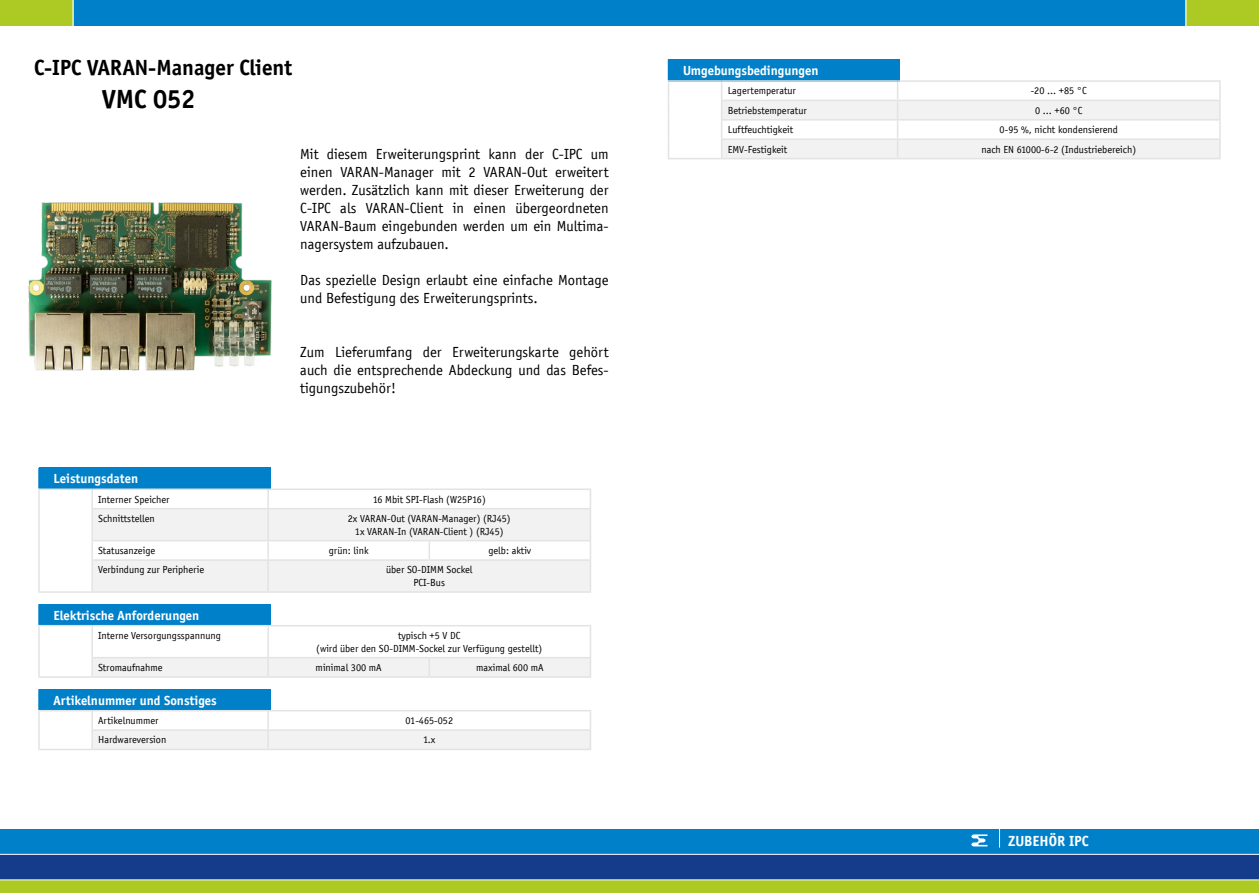
<style>
.page{position:relative;width:1259px;height:893px;background:#fff}
.page>*{position:absolute;margin:0;border:0;box-sizing:border-box;transform-origin:0 0}
.t1{font:700 27px "Officina Sans EF";color:#000}
.t2{font:700 22.5px "Officina Sans EF";color:#000}
.t3{font:15px/18px "Officina Sans EF";color:#000;text-align:justify}
.t4{font:700 15px "Officina Sans EF";color:#fff}
.t5{font:700 13.5px "Officina Sans EF";color:#fff}
.t6{font:10.5px/12.6px "Officina Sans EF";color:#000;text-align:center}
</style>
<div class="page">
<div style="left:0;top:0;width:1259px;height:26px;background:#0080c9"></div>
<div style="left:1185px;top:0;width:74px;height:26px;background:#adca24"></div>
<svg style="left:1185px;top:0;width:1px;height:26px"></svg>
<div style="left:0;top:0;width:73px;height:26px;background:#adca24"></div>
<hr style="left:73px;top:0;width:1px;height:39px;background:#fff">
<div style="left:0;top:829px;width:1259px;height:26px;background:#0080c9"></div>
<div style="left:0;top:855px;width:1259px;height:24px;background:#143c8a"></div>
<hr style="left:0;top:854px;width:1259px;height:1px;background:#fff">
<div style="left:0;top:880px;width:1259px;height:13px;background:#adca24"></div>
<svg style="left:971px;top:834px;width:16px;height:12px"></svg>
<div style="left:669px;top:60px;width:231px;height:20px;background:#0080c9"></div>
<hr style="left:721px;top:80px;width:176px;height:2px;background:#e3e3e3">
<hr style="left:897px;top:80px;width:323px;height:2px;background:#e3e3e3">
<hr style="left:668px;top:80px;width:53px;height:2px;background:#e3e3e3">
<svg style="left:668px;top:60px;width:1px;height:98px"></svg>
<svg style="left:721px;top:82px;width:499px;height:77px"></svg>
<hr style="left:668px;top:158px;width:53px;height:1px;background:#e3e3e3">
<svg style="left:999px;top:829px;width:1px;height:18px"></svg>
<div style="left:40px;top:689px;width:231px;height:21px;background:#0080c9"></div>
<hr style="left:92px;top:749px;width:176px;height:1px;background:#e3e3e3">
<hr style="left:268px;top:749px;width:323px;height:1px;background:#e3e3e3">
<hr style="left:38px;top:689px;width:2px;height:21px;background:#0080c9">
<hr style="left:92px;top:710px;width:176px;height:1px;background:#e3e3e3">
<hr style="left:268px;top:710px;width:323px;height:1px;background:#e3e3e3">
<hr style="left:38px;top:710px;width:54px;height:1px;background:#e3e3e3">
<svg style="left:38px;top:711px;width:2px;height:38px"></svg>
<svg style="left:91px;top:711px;width:500px;height:38px"></svg>
<hr style="left:38px;top:749px;width:54px;height:1px;background:#e3e3e3">
<img style="left:28px;top:202px;width:244px;height:169px">
<div style="left:40px;top:468px;width:231px;height:20px;background:#0080c9"></div>
<hr style="left:92px;top:591px;width:176px;height:2px;background:#e3e3e3">
<hr style="left:268px;top:591px;width:161px;height:2px;background:#e3e3e3">
<hr style="left:429px;top:591px;width:162px;height:2px;background:#e3e3e3">
<hr style="left:38px;top:468px;width:2px;height:20px;background:#0080c9">
<hr style="left:92px;top:488px;width:176px;height:2px;background:#e3e3e3">
<hr style="left:268px;top:488px;width:161px;height:2px;background:#e3e3e3">
<hr style="left:429px;top:488px;width:162px;height:2px;background:#e3e3e3">
<hr style="left:38px;top:488px;width:54px;height:2px;background:#e3e3e3">
<svg style="left:38px;top:490px;width:2px;height:19px"></svg>
<hr style="left:38px;top:509px;width:2px;height:32px;background:#e3e3e3">
<svg style="left:38px;top:541px;width:2px;height:19px"></svg>
<svg style="left:91px;top:490px;width:500px;height:101px"></svg>
<hr style="left:38px;top:560px;width:2px;height:31px;background:#e3e3e3">
<hr style="left:91px;top:561px;width:2px;height:30px;background:#e3e3e3">
<hr style="left:38px;top:591px;width:54px;height:2px;background:#e3e3e3">
<div style="left:40px;top:604px;width:231px;height:21px;background:#0080c9"></div>
<hr style="left:267px;top:626px;width:2px;height:31px;background:#e3e3e3">
<hr style="left:91px;top:657px;width:177px;height:1px;background:#e3e3e3">
<hr style="left:268px;top:657px;width:161px;height:1px;background:#e3e3e3">
<hr style="left:429px;top:657px;width:162px;height:1px;background:#e3e3e3">
<hr style="left:590px;top:626px;width:1px;height:31px;background:#e3e3e3">
<hr style="left:92px;top:676px;width:176px;height:2px;background:#e3e3e3">
<hr style="left:268px;top:676px;width:161px;height:2px;background:#e3e3e3">
<hr style="left:429px;top:676px;width:162px;height:2px;background:#e3e3e3">
<hr style="left:38px;top:604px;width:2px;height:21px;background:#0080c9">
<hr style="left:92px;top:625px;width:176px;height:1px;background:#e3e3e3">
<hr style="left:268px;top:625px;width:161px;height:1px;background:#e3e3e3">
<hr style="left:429px;top:625px;width:162px;height:1px;background:#e3e3e3">
<hr style="left:38px;top:625px;width:54px;height:1px;background:#e3e3e3">
<hr style="left:38px;top:626px;width:2px;height:32px;background:#e3e3e3">
<hr style="left:91px;top:626px;width:2px;height:31px;background:#e3e3e3">
<svg style="left:38px;top:658px;width:2px;height:18px"></svg>
<div style="left:91px;top:658px;width:500px;height:18px;background:#f2f2f2"></div>
<hr style="left:38px;top:676px;width:54px;height:2px;background:#e3e3e3">
<h2 class="t2" style="left:34px;top:54px;width:260px">C-IPC VARAN-Manager Client</h2>
<h1 class="t1" style="left:102px;top:83px;width:95px">VMC 052</h1>
<p class="t3" style="left:300px;top:146px;width:310px">Mit diesem Erweiterungsprint kann der C-IPC um einen VARAN-Manager mit 2 VARAN-Out erweitert werden. Zusätzlich kann mit dieser Erweiterung der C-IPC als VARAN-Client in einen übergeordneten VARAN-Baum eingebunden werden um ein Multima&shy;nagersystem aufzubauen.</p>
<h3 class="t3" style="left:300px;top:272px;width:310px">Das spezielle Design erlaubt eine einfache Montage und Befestigung des Erweiterungsprints.</h3>
<h3 class="t3" style="left:300px;top:344px;width:310px">Zum Lieferumfang der Erweiterungskarte gehört auch die entsprechende Abdeckung und das Befes&shy;tigungszubehör!</h3>
<p class="t5" style="left:54px;top:471px;width:86px">Leistungsdaten</p>
<p class="t6" style="left:98px;top:493px;width:73px">Interner Speicher</p>
<p class="t6" style="left:373px;top:493px;width:114px">16 Mbit SPI-Flash (W25P16)</p>
<p class="t6" style="left:98px;top:512px;width:58px">Schnittstellen</p>
<p class="t6" style="left:348px;top:512px;width:164px">2x VARAN-Out (VARAN-Manager) (RJ45)<br>1x VARAN-In (VARAN-Client ) (RJ45)</p>
<p class="t6" style="left:98px;top:544px;width:58px">Statusanzeige</p>
<p class="t6" style="left:329px;top:544px;width:41px">grün: link</p>
<p class="t6" style="left:488px;top:544px;width:44px">gelb: aktiv</p>
<p class="t6" style="left:98px;top:564px;width:107px">Verbindung zur Peripherie</p>
<p class="t6" style="left:386px;top:564px;width:88px">über SO-DIMM Sockel<br>PCI-Bus</p>
<p class="t5" style="left:54px;top:607px;width:147px">Elektrische Anforderungen</p>
<p class="t6" style="left:98px;top:629px;width:124px">Interne Versorgungsspannung</p>
<p class="t6" style="left:316px;top:629px;width:227px">typisch +5 V DC<br>(wird über den SO-DIMM-Sockel zur Verfügung gestellt)</p>
<p class="t6" style="left:98px;top:661px;width:66px">Stromaufnahme</p>
<p class="t6" style="left:316px;top:661px;width:68px">minimal 300 mA</p>
<p class="t6" style="left:476px;top:661px;width:69px">maximal 600 mA</p>
<p class="t5" style="left:54px;top:692px;width:165px">Artikelnummer und Sonstiges</p>
<p class="t6" style="left:98px;top:714px;width:62px">Artikelnummer</p>
<p class="t6" style="left:405px;top:714px;width:49px">01-465-052</p>
<p class="t6" style="left:98px;top:734px;width:70px">Hardwareversion</p>
<p class="t6" style="left:423px;top:734px;width:14px">1.x</p>
<p class="t5" style="left:683px;top:62px;width:137px">Umgebungsbedingungen</p>
<p class="t6" style="left:727px;top:85px;width:70px">Lagertemperatur</p>
<p class="t6" style="left:1030px;top:85px;width:58px">-20 ... +85 °C</p>
<p class="t6" style="left:727px;top:104px;width:81px">Betriebstemperatur</p>
<p class="t6" style="left:1035px;top:104px;width:49px">0 ... +60 °C</p>
<p class="t6" style="left:727px;top:124px;width:67px">Luftfeuchtigkeit</p>
<p class="t6" style="left:999px;top:124px;width:120px">0-95 %, nicht kondensierend</p>
<p class="t6" style="left:727px;top:143px;width:61px">EMV-Festigkeit</p>
<p class="t6" style="left:981px;top:143px;width:156px">nach EN 61000-6-2 (Industriebereich)</p>
<h3 class="t4" style="left:1008px;top:832px;width:82px">ZUBEHÖR IPC</h3>
</div>
